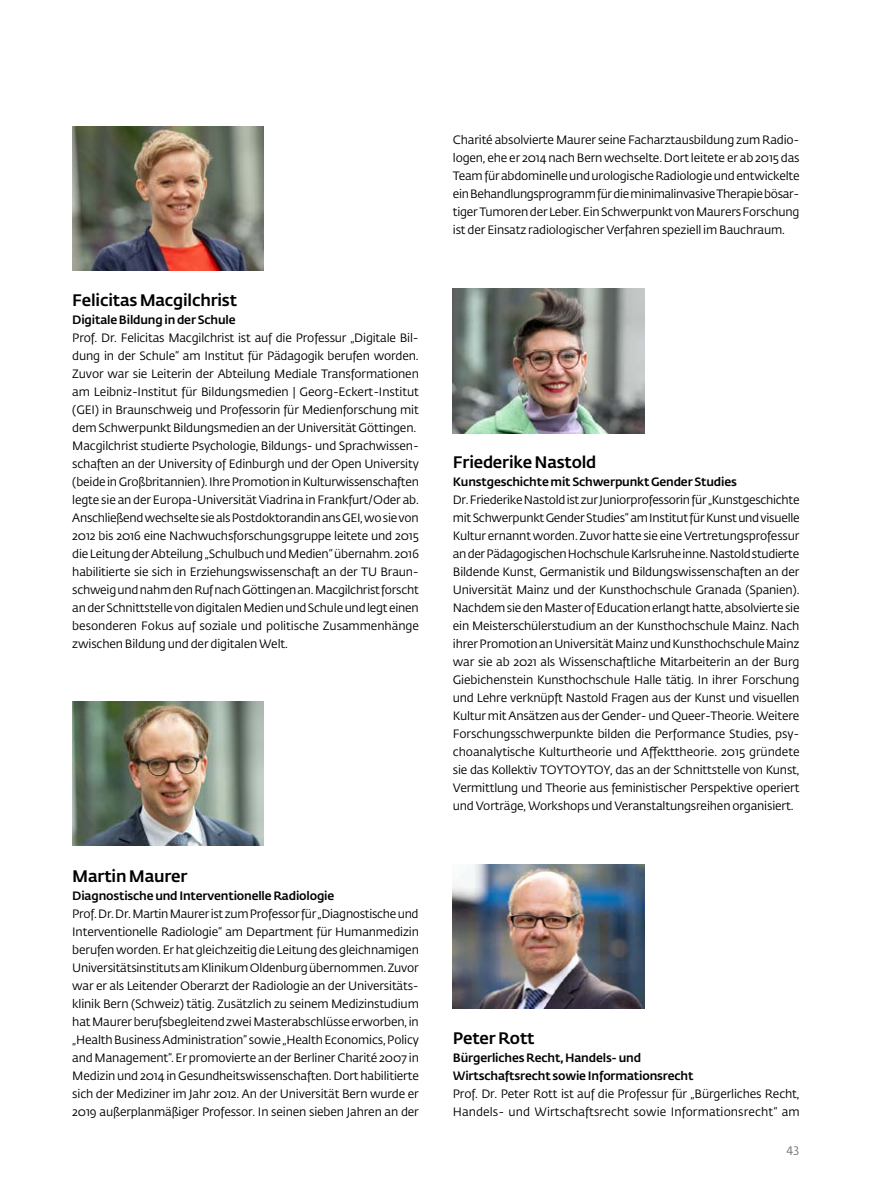
<style>
.page{position:relative;width:893px;height:1191px;background:#fff}
.page>*{position:absolute;margin:0;border:0;box-sizing:border-box;transform-origin:0 0}
.t1{font:500 16.5px "Fedra Sans Std";letter-spacing:-.01em;color:#000}
.t2{font:12px/18px "Fedra Sans Std";letter-spacing:-.015em;color:#000;text-align:justify}
.t3{font:500 12px/18px "Fedra Sans Std";letter-spacing:-.01em;color:#000}
.t4{font:12px/18px "Fedra Sans Std";letter-spacing:.01em;color:#000}
.t5{font:12px "Fedra Sans Std";color:#706f6f}
</style>
<div class="page">
<img style="left:453px;top:865px;width:191px;height:144px">
<img style="left:72px;top:702px;width:191px;height:144px">
<img style="left:453px;top:289px;width:191px;height:144px">
<img style="left:72px;top:126px;width:191px;height:144px">
<h1 class="t1" style="left:72px;top:290px;width:166px">Felicitas Macgilchrist</h1>
<p class="t3" style="left:72px;top:311px;width:165px">Digitale Bildung in der Schule</p>
<p class="t2" style="left:72px;top:329px;width:348px;text-align:left">Prof. Dr. Felicitas Macgilchrist ist auf die Professur „Digitale Bil&shy;dung in der Schule“ am Institut für Pädagogik berufen worden.<br>Zuvor war sie Leiterin der Abteilung Mediale Transformationen am Leibniz-Institut für Bildungsmedien | Georg-Eckert-Institut (GEI) in Braunschweig und Professorin für Medienforschung mit dem Schwerpunkt Bildungsmedien an der Universität Göttingen.<br>Macgilchrist studierte Psychologie, Bildungs- und Sprachwissen&shy;schaften an der University of Edinburgh und der Open University (beide in Großbritannien). Ihre Promotion in Kulturwissenschaften legte sie an der Europa-Universität Viadrina in Frankfurt/Oder ab.<br>Anschließend wechselte sie als Postdoktorandin ans GEI, wo sie von 2012 bis 2016 eine Nachwuchsforschungsgruppe leitete und 2015 die Leitung der Abteilung „Schulbuch und Medien“ übernahm. 2016 habilitierte sie sich in Erziehungswissenschaft an der TU Braun&shy;schweig und nahm den Ruf nach Göttingen an. Macgilchrist forscht an der Schnittstelle von digitalen Medien und Schule und legt einen besonderen Fokus auf soziale und politische Zusammenhänge zwischen Bildung und der digitalen Welt.</p>
<h1 class="t1" style="left:72px;top:866px;width:117px">Martin Maurer</h1>
<p class="t3" style="left:72px;top:887px;width:264px">Diagnostische und Interventionelle Radiologie</p>
<p class="t2" style="left:72px;top:905px;width:348px">Prof. Dr. Dr. Martin Maurer ist zum Professor für „Diagnostische und Interventionelle Radiologie“ am Department für Humanmedizin berufen worden. Er hat gleichzeitig die Leitung des gleichnamigen Universitätsinstituts am Klinikum Oldenburg übernommen. Zuvor war er als Leitender Oberarzt der Radiologie an der Universitäts&shy;klinik Bern (Schweiz) tätig. Zusätzlich zu seinem Medizinstudium hat Maurer berufsbegleitend zwei Masterabschlüsse erworben, in „Health Business Administration” sowie „Health Economics, Policy and Management“. Er promovierte an der Berliner Charité 2007 in Medizin und 2014 in Gesundheitswissenschaften. Dort habilitierte sich der Mediziner im Jahr 2012. An der Universität Bern wurde er 2019 außerplanmäßiger Professor. In seinen sieben Jahren an der</p>
<p class="t2" style="left:453px;top:131px;width:348px">Charité absolvierte Maurer seine Facharztausbildung zum Radio&shy;logen, ehe er 2014 nach Bern wechselte. Dort leitete er ab 2015 das Team für abdominelle und urologische Radiologie und entwickelte ein Behandlungsprogramm für die minimalinvasive Therapie bösar&shy;tiger Tumoren der Leber. Ein Schwerpunkt von Maurers Forschung ist der Einsatz radiologischer Verfahren speziell im Bauchraum.</p>
<h1 class="t1" style="left:453px;top:452px;width:145px">Friederike Nastold</h1>
<p class="t3" style="left:453px;top:473px;width:286px">Kunstgeschichte mit Schwerpunkt Gender Studies</p>
<p class="t2" style="left:453px;top:491px;width:348px">Dr. Friederike Nastold ist zur Juniorprofessorin für „Kunstgeschichte mit Schwerpunkt Gender Studies“ am Institut für Kunst und visuelle Kultur ernannt worden. Zuvor hatte sie eine Vertretungsprofessur an der Pädagogischen Hochschule Karlsruhe inne. Nastold studierte Bildende Kunst, Germanistik und Bildungswissenschaften an der Universität Mainz und der Kunsthochschule Granada (Spanien).<br>Nachdem sie den Master of Education erlangt hatte, absolvierte sie ein Meisterschülerstudium an der Kunsthochschule Mainz. Nach ihrer Promotion an Universität Mainz und Kunsthochschule Mainz war sie ab 2021 als Wissenschaftliche Mitarbeiterin an der Burg Giebichenstein Kunsthochschule Halle tätig. In ihrer Forschung und Lehre verknüpft Nastold Fragen aus der Kunst und visuellen Kultur mit Ansätzen aus der Gender- und Queer-Theorie. Weitere Forschungsschwerpunkte bilden die Performance Studies, psy&shy;choanalytische Kulturtheorie und Affekttheorie. 2015 gründete sie das Kollektiv TOYTOYTOY, das an der Schnittstelle von Kunst, Vermittlung und Theorie aus feministischer Perspektive operiert und Vorträge, Workshops und Veranstaltungsreihen organisiert.</p>
<h1 class="t1" style="left:453px;top:1028px;width:83px">Peter Rott</h1>
<p class="t3" style="left:453px;top:1049px;width:242px">Bürgerliches Recht, Handels- und<br>Wirtschaftsrecht sowie Informationsrecht</p>
<p class="t4" style="left:453px;top:1085px;width:348px">Prof. Dr. Peter Rott ist auf die Professur für „Bürgerliches Recht,<br>Handels- und Wirtschaftsrecht sowie Informationsrecht“ am</p>
<p class="t5" style="left:787px;top:1141px;width:14px">43</p>
</div>
